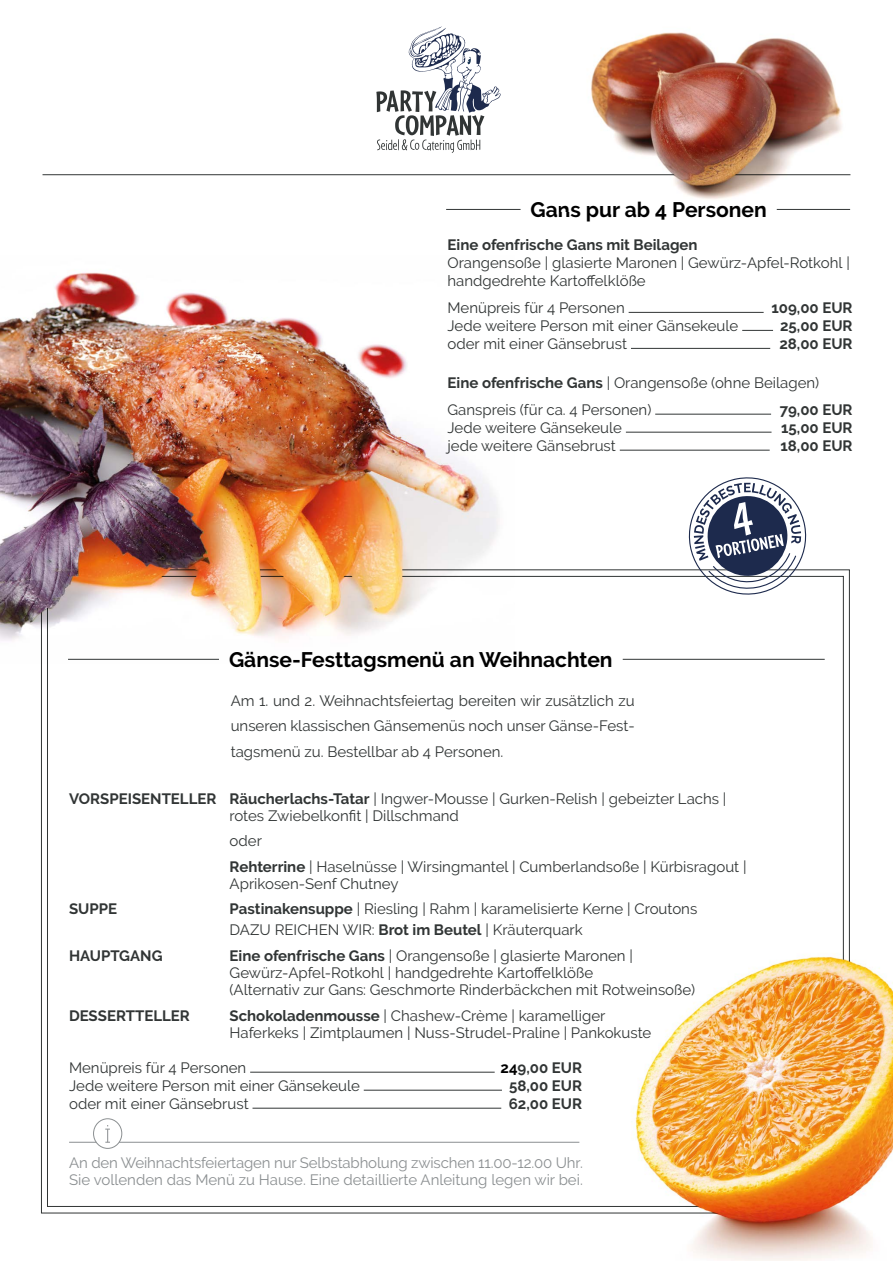
<style>
.page{position:relative;width:893px;height:1263px;background:#fff}
.page>*{position:absolute;margin:0;border:0;box-sizing:border-box;transform-origin:0 0}
.t1{font:700 21px "Raleway";color:#000}
.t2{font:15px/17px "Raleway";color:#313535}
.t3{font:700 15px "Raleway";color:#313535}
.t4{font:15px/17px "Raleway";letter-spacing:-.01em;color:#8b8f91}
.s1{font-weight:700}
.s2{color:#000}
</style>
<div class="page">
<img style="left:617px;top:940px;width:276px;height:321px">
<svg style="left:376px;top:26px;width:125px;height:127px"></svg>
<hr style="left:623px;top:659px;width:202px;height:1px;background:#313535">
<svg style="left:684px;top:477px;width:127px;height:118px"></svg>
<hr style="left:250px;top:1072px;width:245px;height:1px;background:#313535">
<hr style="left:364px;top:1090px;width:138px;height:1px;background:#313535">
<hr style="left:252px;top:1108px;width:249px;height:1px;background:#313535">
<div style="left:93px;top:1118px;width:29px;height:31px;border:1px solid #8b8f91;border-radius:50%"></div>
<svg style="left:105px;top:1125px;width:5px;height:18px"></svg>
<hr style="left:119px;top:1142px;width:460px;height:1px;background:#8b8f91">
<svg style="left:69px;top:1142px;width:27px;height:1px"></svg>
<hr style="left:629px;top:312px;width:135px;height:1px;background:#313535">
<hr style="left:742px;top:330px;width:31px;height:1px;background:#313535">
<hr style="left:631px;top:348px;width:139px;height:1px;background:#313535">
<hr style="left:655px;top:414px;width:116px;height:1px;background:#313535">
<hr style="left:626px;top:432px;width:145px;height:1px;background:#313535">
<hr style="left:620px;top:450px;width:150px;height:1px;background:#313535">
<hr style="left:446px;top:209px;width:75px;height:1px;background:#313535">
<hr style="left:43px;top:174px;width:807px;height:1px;background:#313535">
<img style="left:559px;top:32px;width:292px;height:178px">
<img style="left:0;top:272px;width:515px;height:391px">
<h1 class="t1" style="left:530px;top:198px;width:238px">Gans pur ab 4 Personen</h1>
<p class="t3" style="left:448px;top:236px;width:252px">Eine ofenfrische Gans mit Beilagen</p>
<p class="t2" style="left:448px;top:254px;width:404px;line-height:18px">Orangensoße│ | glasierte Maronen│ | Gewürz-Apfel-Rotkohl│ | handgedrehte Kartoffelklöße</p>
<p class="t2" style="left:448px;top:299px;width:179px">Menüpreis für 4 Personen</p>
<p class="t3" style="left:771px;top:299px;width:83px">109,00 EUR</p>
<p class="t2" style="left:448px;top:317px;width:292px">Jede weitere Person mit einer Gänsekeule</p>
<p class="t3" style="left:780px;top:317px;width:74px">25,00 EUR</p>
<p class="t2" style="left:448px;top:335px;width:181px">oder mit einer Gänsebrust</p>
<p class="t3" style="left:779px;top:335px;width:75px">28,00 EUR</p>
<p class="t2" style="left:448px;top:369px;width:373px;line-height:26.5px"><span class="s1">Eine ofenfrische Gans</span>│ | Orangensoße (ohne Beilagen)<br>Ganspreis (für ca. 4 Personen)</p>
<p class="t3" style="left:780px;top:401px;width:74px">79,00 EUR</p>
<p class="t2" style="left:448px;top:419px;width:176px">Jede weitere Gänsekeule</p>
<p class="t3" style="left:781px;top:419px;width:73px">15,00 EUR</p>
<p class="t2" style="left:448px;top:437px;width:170px">jede weitere Gänsebrust</p>
<p class="t3" style="left:780px;top:437px;width:74px">18,00 EUR</p>
<h1 class="t1" style="left:229px;top:648px;width:385px">Gänse-Festtagsmenü an Weihnachten</h1>
<p class="t2" style="left:231px;top:688px;width:405px;line-height:25.5px;text-align:justify">Am 1. und 2. Weihnachtsfeiertag bereiten wir zusätzlich zu unseren klassischen Gänsemenüs noch unser Gänse-Fest&shy;tagsmenü zu. Bestellbar ab 4 Personen.</p>
<p class="t2" style="left:230px;top:790px;width:498px;text-indent:-160px"><span class="s1">VORSPEISENTELLER Räucherlachs-Tatar</span> | Ingwer-Mousse | Gurken-Relish | gebeizter Lachs | rotes Zwiebelkonfit | Dillschmand</p>
<p class="t2" style="left:230px;top:828px;width:518px;line-height:25.5px">oder<br><span class="s1">Rehterrine</span> | Haselnüsse | Wirsingmantel | Cumberlandsoße | Kürbisragout |</p>
<p class="t2" style="left:230px;top:875px;width:171px">Aprikosen-Senf Chutney</p>
<p class="t3" style="left:69px;top:900px;width:50px">SUPPE</p>
<p class="t2" style="left:230px;top:898px;width:469px;line-height:21.3px"><span class="s1">Pastinakensuppe</span> | Riesling | Rahm | karamelisierte Kerne | Croutons<br>DAZU REICHEN WIR: <span class="s1">Brot im Beutel│</span> | Kräuterquark</p>
<p class="t3" style="left:69px;top:947px;width:95px">HAUPTGANG</p>
<p class="t2" style="left:230px;top:947px;width:467px"><span class="s1">Eine ofenfrische Gans</span> | Orangensoße | │glasierte Maronen│ |<br>Gewürz-Apfel-Rotkohl│ | handgedrehte Kartoffelklöße<br>(Alternativ zur Gans: Geschmorte Rinderbäckchen mit Rotweinsoße)</p>
<p class="t3" style="left:69px;top:1007px;width:122px">DESSERTTELLER</p>
<p class="t2" style="left:230px;top:1007px;width:423px"><span class="s1">Schokoladenmousse</span> | Chashew-Crème | karamelliger<br>Haferkeks | Zimtplaumen | Nuss-Strudel-Praline | Pankokuste</p>
<p class="t2" style="left:69px;top:1059px;width:179px">Menüpreis für 4 Personen</p>
<p class="t3" style="left:500px;top:1059px;width:83px"><span class="s2">24</span>9,00 EUR</p>
<p class="t2" style="left:69px;top:1077px;width:292px">Jede weitere Person mit einer Gänsekeule</p>
<p class="t3" style="left:509px;top:1077px;width:75px">58,00 EUR</p>
<p class="t2" style="left:69px;top:1095px;width:181px">oder mit einer Gänsebrust</p>
<p class="t3" style="left:509px;top:1095px;width:75px">62,00 EUR</p>
<p class="t4" style="left:69px;top:1154px;width:515px">An den Weihnachtsfeiertagen nur Selbstabholung zwischen 11.00-12.00 Uhr.<br>Sie vollenden das Menü zu Hause. Eine detaillierte Anleitung legen wir bei.</p>
</div>
